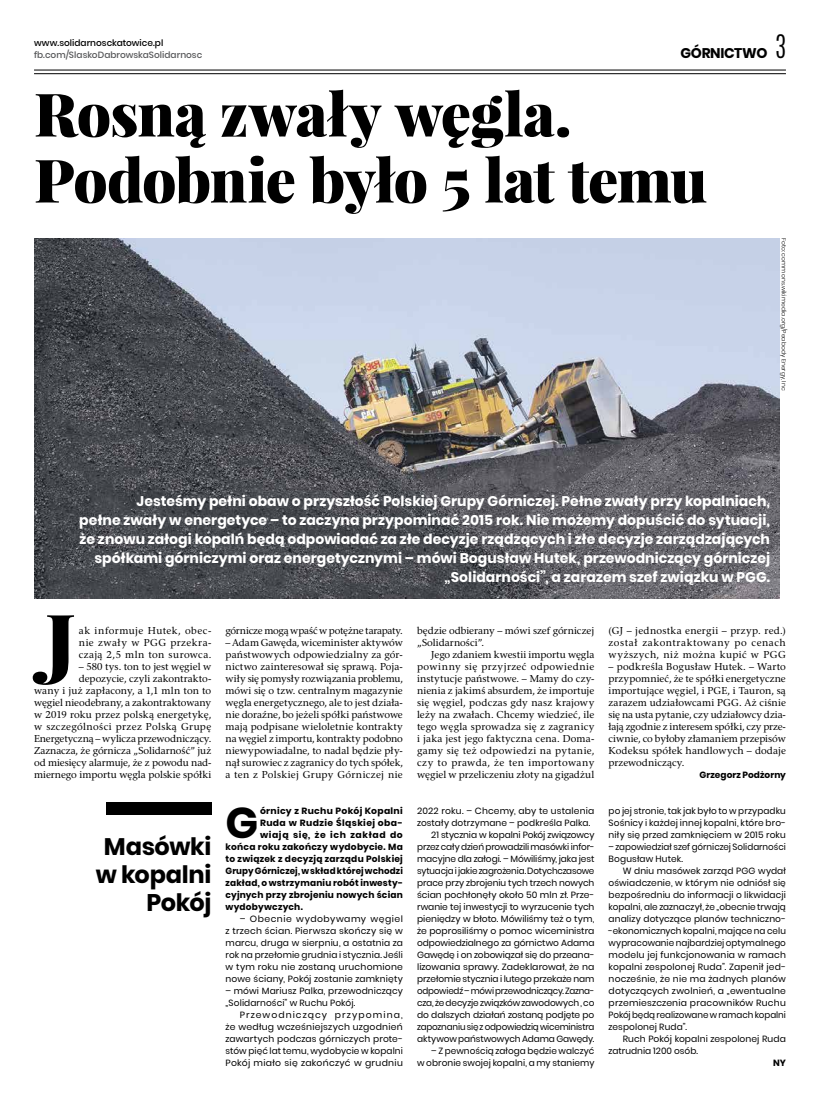
<style>
.page{position:relative;width:820px;height:1106px;background:#fff}
.page>*{position:absolute;margin:0;border:0;box-sizing:border-box;transform-origin:0 0}
.t1{font:900 77.7px "Playfair Display";color:#000}
.t2{font:900 60px/66px "Playfair Display";letter-spacing:-.02em;color:#000}
.t3{font:700 42.9px "Poppins";color:#000}
.t4{font:700 24px/28px "Poppins";letter-spacing:-.015em;color:#000;text-align:right}
.t5{font:700 14px/19px "Poppins";color:#fff;text-align:right}
.t6{font:700 14px "Poppins";letter-spacing:-.025em;color:#000}
.t7{font:10px/12px "Rashel EFN";letter-spacing:.01em;color:#000;text-align:justify}
.t8{font:10px "Rashel EFN";letter-spacing:-.02em;color:#000}
.t9{font:9px/12px "Poppins";color:#000;text-align:justify}
.t10{font:700 9px "Poppins";letter-spacing:.025em;color:#000}
.t11{font:9px "Poppins";letter-spacing:-.02em;color:#000}
.t12{font:9px "Poppins";letter-spacing:-.025em;color:#000}
.t13{font:500 9px "Poppins";color:#58595b}
.t14{font:9px "Poppins";letter-spacing:.02em;color:#000}
.t15{font:500 9px "Poppins";color:#000}
.t16{font:700 9px "Poppins";letter-spacing:.065em;color:#000}
.t17{font:700 9px "Poppins";letter-spacing:.005em;color:#000}
.t18{font:300 6px "Poppins";letter-spacing:.015em;color:#000}
.s1{font-family:"Antonio";font-weight:300;font-size:27px}
</style>
<div class="page">
<hr style="left:34px;top:70px;width:751px;height:1px;background:#000">
<hr style="left:34px;top:73px;width:751px;height:1px;background:#000">
<img style="left:34px;top:238px;width:744px;height:360px">
<div style="left:106px;top:802px;width:105px;height:12px;background:#000"></div>
<h3 class="t6" style="left:680px;top:45px;width:107px">GÓRNICTWO <span class="s1">3</span></h3>
<h2 class="t2" style="left:34px;top:80px;width:674px">Rosną zwały węgla.<br>Podobnie było 5 lat temu</h2>
<p class="t15" style="left:34px;top:38px;width:131px">www.solidarnosckatowice.pl</p>
<p class="t13" style="left:34px;top:50px;width:170px">fb.com/SlaskoDabrowskaSolidarnosc</p>
<p class="t18" style="left:787px;top:238px;width:154px;rotate:90deg">Foto: commons.wikimedia.org/Peabody Energy, Inc</p>
<p class="t5" style="left:79px;top:492px;width:692px">Jesteśmy pełni obaw o przyszłość Polskiej Grupy Górniczej. Pełne zwały przy kopalniach,<br>pełne zwały w energetyce – to zaczyna przypominać 2015 rok. Nie możemy dopuścić do sytuacji, że znowu załogi kopalń będą odpowiadać za złe decyzje rządzących i złe decyzje zarządzających spółkami górniczymi oraz energetycznymi – mówi Bogusław Hutek, przewodniczący górniczej „Solidarności”, a zarazem szef związku w PGG.</p>
<h1 class="t1" style="left:45px;top:591px;width:32px">J</h1>
<p class="t7" style="left:79px;top:624px;width:134px">ak informuje Hutek, obec&shy;nie zwały w PGG przekra&shy;czają 2,5 mln ton surowca.</p>
<p class="t7" style="left:34px;top:660px;width:179px;text-align:right">– 580 tys. ton to jest węgiel w depozycie, czyli zakontrakto-<br>wany i już zapłacony, a 1,1 mln ton to węgiel nieodebrany, a zakontraktowany w 2019 roku przez polską energetykę, w szczególności przez Polską Grupę Energetyczną – wylicza przewodniczący.<br>Zaznacza, że górnicza „Solidarność” już od miesięcy alarmuje, że z powodu nad&shy;miernego importu węgla polskie spółki</p>
<h3 class="t4" style="left:96px;top:833px;width:117px">Masówki w kopalni<br>Pokój</h3>
<p class="t8" style="left:225px;top:624px;width:179px">górnicze mogą wpaść w potężne tarapaty.</p>
<p class="t7" style="left:225px;top:636px;width:179px">– Adam Gawęda, wiceminister aktywów państwowych odpowiedzialny za gór&shy;nictwo zainteresował się sprawą. Poja&shy;wiły się pomysły rozwiązania problemu, mówi się o tzw. centralnym magazynie węgla energetycznego, ale to jest działa&shy;nie doraźne, bo jeżeli spółki państwowe mają podpisane wieloletnie kontrakty na węgiel z importu, kontrakty podobno niewypowiadalne, to nadal będzie pły&shy;nął surowiec z zagranicy do tych spółek, a ten z Polskiej Grupy Górniczej nie</p>
<h3 class="t3" style="left:225px;top:798px;width:34px">G</h3>
<p class="t10" style="left:260px;top:806px;width:144px">órnicy z Ruchu Pokój Kopalni</p>
<p class="t10" style="left:260px;top:818px;width:144px">Ruda w Rudzie Śląskiej oba-</p>
<p class="t16" style="left:260px;top:830px;width:144px">wiają się, że ich zakład do</p>
<p class="t10" style="left:225px;top:842px;width:179px">końca roku zakończy wydobycie. Ma</p>
<p class="t10" style="left:225px;top:854px;width:179px">to związek z decyzją zarządu Polskiej</p>
<p class="t10" style="left:225px;top:866px;width:179px">Grupy Górniczej, w skład której wchodzi</p>
<p class="t10" style="left:225px;top:878px;width:179px">zakład, o wstrzymaniu robót inwesty-</p>
<p class="t10" style="left:225px;top:890px;width:179px">cyjnych przy zbrojeniu nowych ścian</p>
<p class="t10" style="left:225px;top:902px;width:79px">wydobywczych.</p>
<p class="t9" style="left:225px;top:913px;width:179px;text-indent:14px">– Obecnie wydobywamy węgiel z trzech ścian. Pierwsza skończy się w marcu, druga w sierpniu, a ostatnia za rok na przełomie grudnia i stycznia. Jeśli w tym roku nie zostaną uruchomione nowe ściany, Pokój zostanie zamknięty</p>
<p class="t9" style="left:225px;top:985px;width:179px">– mówi Mariusz Palka, przewodniczący „Solidarności” w Ruchu Pokój.</p>
<p class="t9" style="left:225px;top:1009px;width:179px;text-indent:14px">Przewodniczący przypomina, że według wcześniejszych uzgodnień zawartych podczas górniczych prote&shy;stów pięć lat temu, wydobycie w kopalni Pokój miało się zakończyć w grudniu</p>
<p class="t7" style="left:417px;top:624px;width:179px">będzie odbierany – mówi szef górniczej „Solidarności”.</p>
<p class="t7" style="left:417px;top:648px;width:179px;text-indent:14px">Jego zdaniem kwestii importu węgla powinny się przyjrzeć odpowiednie instytucje państwowe. – Mamy do czy&shy;nienia z jakimś absurdem, że importuje się węgiel, podczas gdy nasz krajowy leży na zwałach. Chcemy wiedzieć, ile tego węgla sprowadza się z zagranicy i jaka jest jego faktyczna cena. Doma&shy;gamy się też odpowiedzi na pytanie, czy to prawda, że ten importowany węgiel w przeliczeniu złoty na gigadżul</p>
<p class="t14" style="left:417px;top:806px;width:179px">2022 roku. – Chcemy, aby te ustalenia</p>
<p class="t9" style="left:417px;top:817px;width:175px">zostały dotrzymane – podkreśla Palka.</p>
<p class="t9" style="left:431px;top:829px;width:165px">21 stycznia w kopalni Pokój związowcy</p>
<p class="t9" style="left:417px;top:841px;width:179px">przez cały dzień prowadzili masówki infor-</p>
<p class="t9" style="left:417px;top:853px;width:179px">macyjne dla załogi. – Mówiliśmy, jaka jest</p>
<p class="t11" style="left:417px;top:866px;width:179px">sytuacja i jakie zagrożenia. Dotychczasowe</p>
<p class="t9" style="left:417px;top:877px;width:179px">prace przy zbrojeniu tych trzech nowych</p>
<p class="t9" style="left:417px;top:889px;width:179px">ścian pochłonęły około 50 mln zł. Prze-</p>
<p class="t9" style="left:417px;top:901px;width:179px">rwanie tej inwestycji to wyrzucenie tych</p>
<p class="t9" style="left:417px;top:913px;width:179px">pieniędzy w błoto. Mówiliśmy też o tym,</p>
<p class="t9" style="left:417px;top:925px;width:179px">że poprosiliśmy o pomoc wiceministra</p>
<p class="t9" style="left:417px;top:937px;width:179px">odpowiedzialnego za górnictwo Adama</p>
<p class="t9" style="left:417px;top:949px;width:179px">Gawędę i on zobowiązał się do przeana-</p>
<p class="t9" style="left:417px;top:961px;width:179px">lizowania sprawy. Zadeklarował, że na</p>
<p class="t9" style="left:417px;top:973px;width:179px">przełomie stycznia i lutego przekaże nam</p>
<p class="t12" style="left:417px;top:986px;width:179px">odpowiedź – mówi przewodniczący. Zazna-</p>
<p class="t9" style="left:417px;top:997px;width:179px">cza, że decyzje związków zawodowych , co</p>
<p class="t9" style="left:417px;top:1009px;width:179px">do dalszych działań zostaną podjęte po</p>
<p class="t11" style="left:417px;top:1022px;width:179px">zapoznaniu się z odpowiedzią wiceministra</p>
<p class="t9" style="left:417px;top:1033px;width:179px">aktywow państwowych Adama Gawędy.</p>
<p class="t9" style="left:417px;top:1045px;width:179px;text-align:right">– Z pewnością załoga będzie walczyć<br>w obronie swojej kopalni, a my staniemy</p>
<p class="t7" style="left:608px;top:624px;width:179px">(GJ – jednostka energii – przyp. red.) został zakontraktowany po cenach wyższych, niż można kupić w PGG</p>
<p class="t7" style="left:608px;top:660px;width:179px">– podkreśla Bogusław Hutek. – Warto przypomnieć, że te spółki energetyczne importujące węgiel, i PGE, i Tauron, są zarazem udziałowcami PGG. Aż ciśnie się na usta pytanie, czy udziałowcy dzia&shy;łają zgodnie z interesem spółki, czy prze&shy;ciwnie, co byłoby złamaniem przepisów Kodeksu spółek handlowych – dodaje przewodniczący.</p>
<p class="t17" style="left:699px;top:770px;width:88px">Grzegorz Podżorny</p>
<p class="t9" style="left:608px;top:805px;width:179px">po jej stronie, tak jak było to w przypadku Sośnicy i każdej innej kopalni, które bro&shy;niły się przed zamknięciem w 2015 roku</p>
<p class="t9" style="left:608px;top:841px;width:179px">– zapowiedział szef górniczej Solidarności<br>Bogusław Hutek.</p>
<p class="t9" style="left:608px;top:865px;width:179px;text-indent:14px">W dniu masówek zarząd PGG wydał oświadczenie, w którym nie odniósł się bezpośredniu do informacji o likwidacji kopalni, ale zaznaczył, że „obecnie trwają analizy dotyczące planów techniczno--ekonomicznych kopalni, mające na celu wypracowanie najbardziej optymalnego modelu jej funkcjonowania w ramach kopalni zespolonej Ruda”. Zapenił jed&shy;nocześnie, że nie ma żadnych planów dotyczących zwolnień, a „ewentualne przemieszczenia pracowników Ruchu Pokój będą realizowane w ramach kopalni zespolonej Ruda”.</p>
<p class="t9" style="left:608px;top:1033px;width:179px;text-indent:14px">Ruch Pokój kopalni zespolonej Ruda zatrudnia 1200 osób.</p>
<p class="t10" style="left:772px;top:1058px;width:14px">NY</p>
</div>
